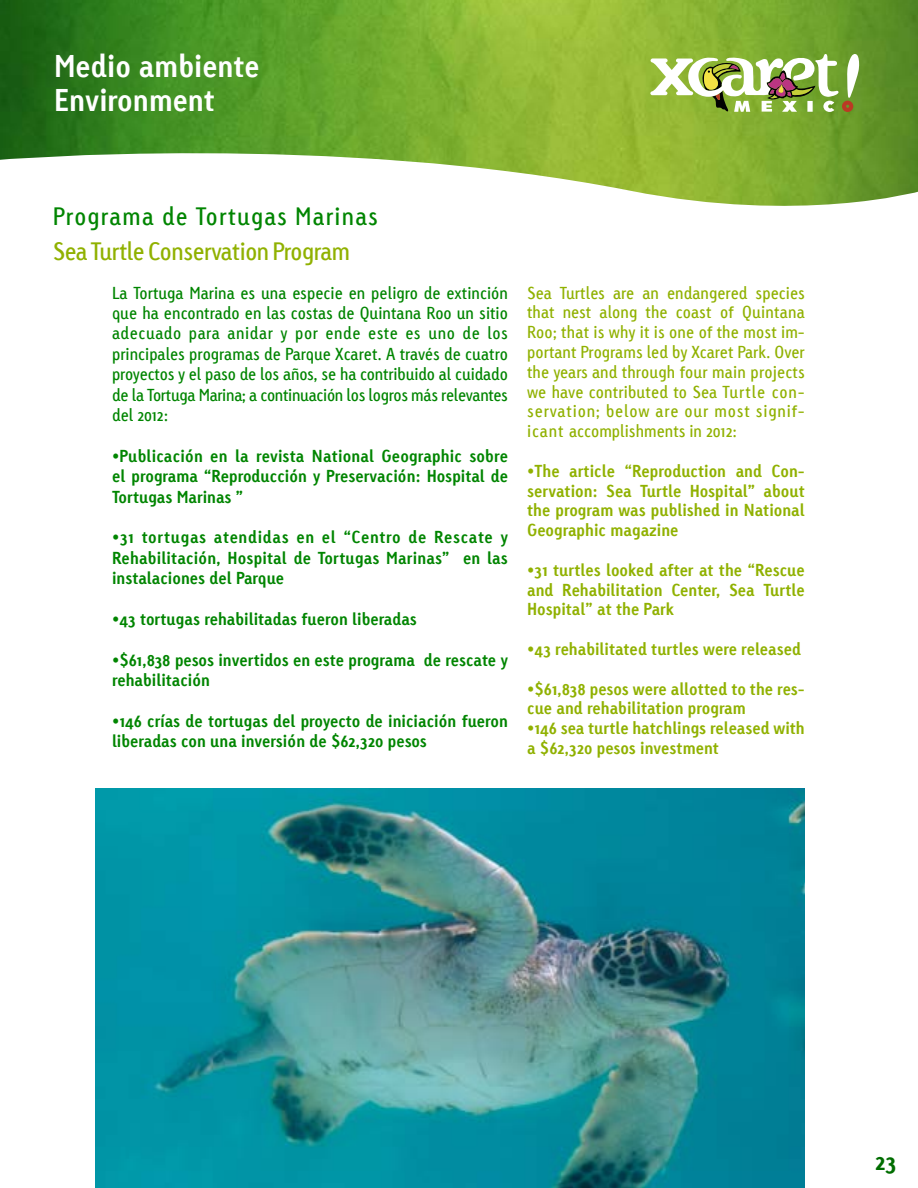
<style>
.page{position:relative;width:918px;height:1188px;background:#fff}
.page>*{position:absolute;margin:0;border:0;box-sizing:border-box;transform-origin:0 0}
.t1{font:30px "Linotype Tetria Bold 2";color:#fff}
.t2{font:700 30px "Linotype Tetria";color:#fff}
.t3{font:24px "Linotype Tetria";letter-spacing:-.02em;color:#90b100}
.t4{font:24px "Linotype Tetria";letter-spacing:.05em;color:#008500}
.t5{font:700 24px "Linotype Tetria";color:#006d00}
.t6{font:16.5px/20.4px "Linotype Tetria Bold 2";color:#008500;text-align:justify}
.t7{font:16.5px/19.8px "Linotype Tetria Bold 2";color:#90b100;text-align:justify}
.t8{font:16.5px/20.4px "Linotype Tetria";letter-spacing:-.02em;color:#008500;text-align:justify}
.t9{font:16.5px/19.8px "Linotype Tetria";letter-spacing:.04em;color:#90b100;text-align:justify}
.t10{font:700 16.5px "Linotype Tetria";color:#90b100}
</style>
<div class="page">
<img style="left:95px;top:789px;width:710px;height:399px">
<img style="left:0;top:0;width:918px;height:206px">
<svg style="left:650px;top:54px;width:209px;height:58px"></svg>
<h1 class="t1" style="left:54px;top:48px;width:207px">Medio ambiente</h1>
<h1 class="t2" style="left:54px;top:81px;width:163px">Environment</h1>
<h2 class="t4" style="left:53px;top:201px;width:327px">Programa de Tortugas Marinas</h2>
<h2 class="t3" style="left:53px;top:236px;width:299px">Sea Turtle Conservation Program</h2>
<p class="t8" style="left:112px;top:282px;width:398px">La Tortuga Marina es una especie en peligro de extinción que ha encontrado en las costas de Quintana Roo un sitio adecuado para anidar y por ende este es uno de los principales programas de Parque Xcaret. A través de cuatro proyectos y el paso de los años, se ha contribuido al cuidado de la Tortuga Marina; a continuación los logros más relevantes del 2012:</p>
<p class="t6" style="left:112px;top:445px;width:398px">•Publicación en la revista National Geographic sobre el programa “Reproducción y Preservación: Hospital de Tortugas Marinas ”</p>
<p class="t6" style="left:112px;top:527px;width:398px">•31 tortugas atendidas en el “Centro de Rescate y Rehabilitación, Hospital de Tortugas Marinas” en las instalaciones del Parque</p>
<p class="t6" style="left:112px;top:609px;width:307px">•43 tortugas rehabilitadas fueron liberadas</p>
<p class="t6" style="left:112px;top:649px;width:397px">•$61,838 pesos invertidos en este programa de rescate y rehabilitación</p>
<p class="t6" style="left:112px;top:711px;width:397px">•146 crías de tortugas del proyecto de iniciación fueron liberadas con una inversión de $62,320 pesos</p>
<p class="t9" style="left:527px;top:283px;width:279px">Sea Turtles are an endangered species that nest along the coast of Quintana Roo; that is why it is one of the most im&shy;portant Programs led by Xcaret Park. Over the years and through four main projects we have contributed to Sea Turtle con&shy;servation; below are our most signif&shy;icant accomplishments in 2012:</p>
<p class="t7" style="left:527px;top:461px;width:279px">•The article “Reproduction and Con&shy;servation: Sea Turtle Hospital” about the program was published in National Geographic magazine</p>
<p class="t7" style="left:527px;top:560px;width:279px">•31 turtles looked after at the “Rescue and Rehabilitation Center, Sea Turtle Hospital” at the Park</p>
<p class="t7" style="left:527px;top:639px;width:276px">•43 rehabilitated turtles were released</p>
<p class="t7" style="left:527px;top:679px;width:279px">•$61,838 pesos were allotted to the res&shy;cue and rehabilitation program</p>
<p class="t7" style="left:527px;top:718px;width:279px">•146 sea turtle hatchlings released with</p>
<p class="t10" style="left:527px;top:738px;width:193px">a $62,320 pesos investment</p>
<h2 class="t5" style="left:875px;top:1146px;width:23px">23</h2>
</div>
